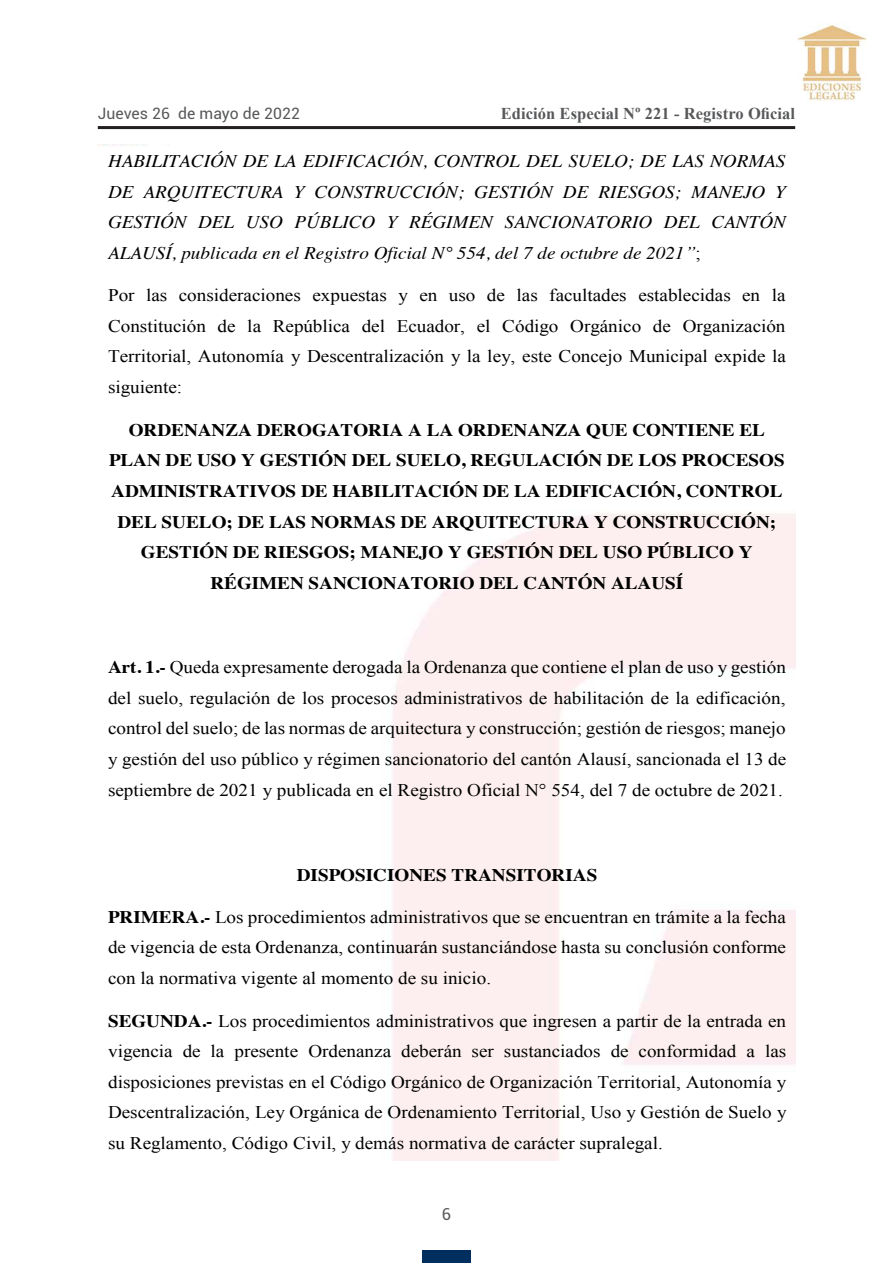
<style>
.page{position:relative;width:893px;height:1263px;background:#fff}
.page>*{position:absolute;margin:0;border:0;box-sizing:border-box;transform-origin:0 0}
.t1{font:17.7px/30.6px "Times New Roman";color:#000;text-align:justify;scale:1.08 1}
.t2{font:700 17.7px/30.6px "Times";color:#000;text-align:center;scale:1.08 1}
.t3{font:italic 17.7px/30.6px "Times";color:#000;text-align:justify;scale:1.08 1}
.t4{font:700 16.5px "Times New Roman";letter-spacing:.005em;color:#57585a}
.t5{font:16.5px "Roboto";color:#57585a}
.t6{font:15.75px "Roboto";letter-spacing:.005em;color:#57585a}
.s1{font-family:"Times New Roman"}
.s2{font-family:"Times New Roman";font-style:normal}
.s3{font-family:"Times";font-weight:700}
</style>
<div class="page">
<hr style="left:98px;top:126px;width:697px;height:3px;background:#231f20">
<div style="left:422px;top:1250px;width:49px;height:13px;background:#002e5e"></div>
<img style="left:798px;top:24px;width:69px;height:77px">
<p class="t6" style="left:98px;top:102px;width:204px">Jueves 26 de mayo de 2022</p>
<p class="t4" style="left:501px;top:102px;width:296px">Edición Especial Nº 221 - Registro Oficial</p>
<p class="t3" style="left:108px;top:144px;width:629px">HABILITACIÓN DE LA EDIFICACIÓN, CONTROL DEL SUELO; DE LAS NORMAS DE ARQUITECTURA Y CONSTRUCCIÓN; GESTIÓN DE RIESGOS; MANEJO Y GESTIÓN DEL USO PÚBLICO Y RÉGIMEN SANCIONATORIO DEL CANTÓN ALAUSÍ, publicada en el Registro Oficial N° 554, del 7 de octubre de 2021<span class="s1">”</span><span class="s2">;</span></p>
<p class="t1" style="left:108px;top:280px;width:629px">Por las consideraciones expuestas y en uso de las facultades establecidas en la Constitución de la República del Ecuador, el Código Orgánico de Organización Territorial, Autonomía y Descentralización y la ley, este Concejo Municipal expide la siguiente:</p>
<p class="t2" style="left:109px;top:412px;width:627px">ORDENANZA DEROGATORIA A LA ORDENANZA QUE CONTIENE EL PLAN DE USO Y GESTIÓN DEL SUELO, REGULACIÓN DE LOS PROCESOS ADMINISTRATIVOS DE HABILITACIÓN DE LA EDIFICACIÓN, CONTROL DEL SUELO; DE LAS NORMAS DE ARQUITECTURA Y CONSTRUCCIÓN; GESTIÓN DE RIESGOS; MANEJO Y GESTIÓN DEL USO PÚBLICO Y RÉGIMEN SANCIONATORIO DEL CANTÓN ALAUSÍ</p>
<p class="t1" style="left:108px;top:652px;width:630px"><span class="s3">Art. 1.-</span> Queda expresamente derogada la Ordenanza que contiene el plan de uso y gestión del suelo, regulación de los procesos administrativos de habilitación de la edificación, control del suelo; de las normas de arquitectura y construcción; gestión de riesgos; manejo y gestión del uso público y régimen sancionatorio del cantón Alausí, sancionada el 13 de septiembre de 2021 y publicada en el Registro Oficial N° 554, del 7 de octubre de 2021.</p>
<p class="t2" style="left:297px;top:857px;width:280px">DISPOSICIONES TRANSITORIAS</p>
<p class="t1" style="left:108px;top:901px;width:629px"><span class="s3">PRIMERA.-</span> Los procedimientos administrativos que se encuentran en trámite a la fecha de vigencia de esta Ordenanza, continuarán sustanciándose hasta su conclusión conforme con la normativa vigente al momento de su inicio.</p>
<p class="t1" style="left:108px;top:1005px;width:630px"><span class="s3">SEGUNDA.-</span> Los procedimientos administrativos que ingresen a partir de la entrada en vigencia de la presente Ordenanza deberán ser sustanciados de conformidad a las disposiciones previstas en el Código Orgánico de Organización Territorial, Autonomía y Descentralización, Ley Orgánica de Ordenamiento Territorial, Uso y Gestión de Suelo y su Reglamento, Código Civil, y demás normativa de carácter supralegal.</p>
<p class="t5" style="left:442px;top:1203px;width:11px">6</p>
</div>
